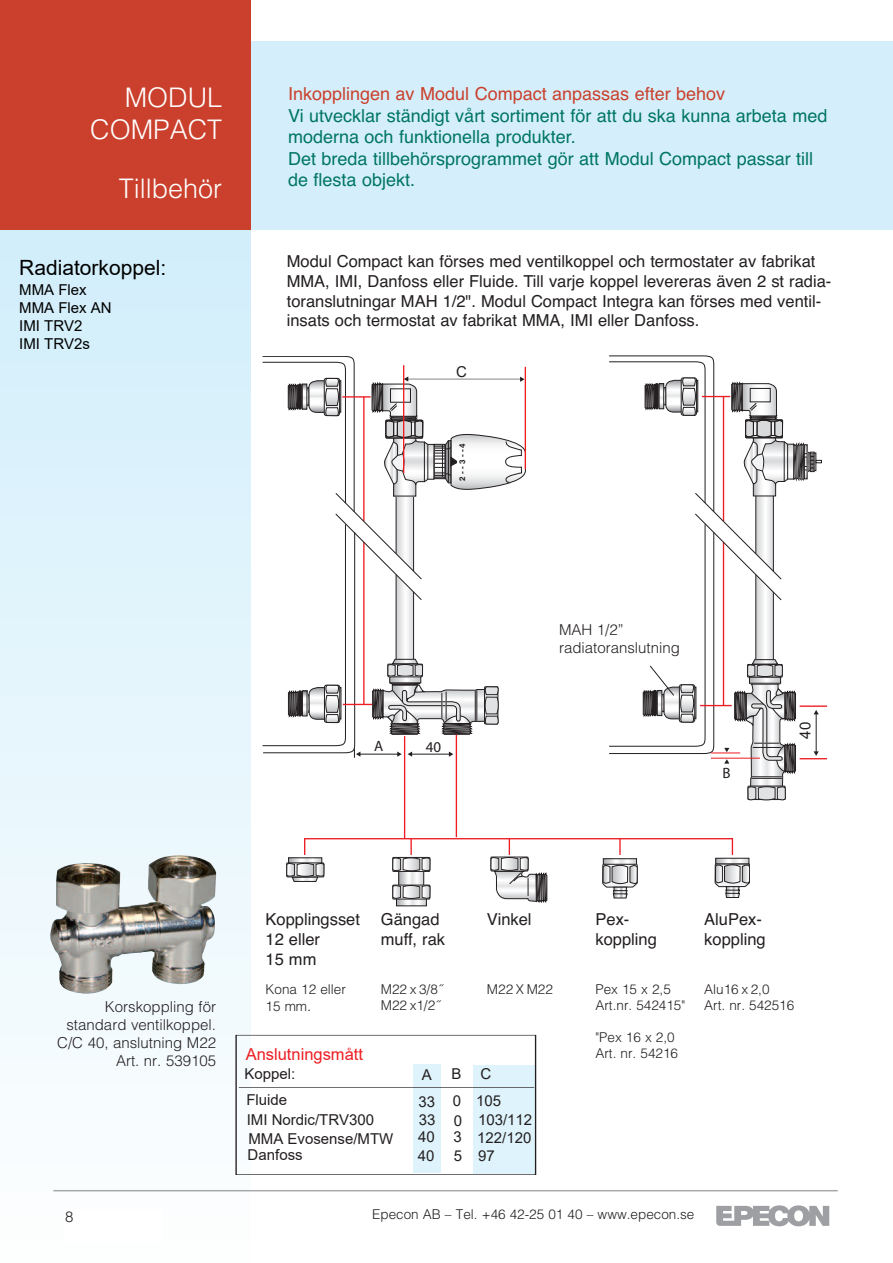
<style>
.page{position:relative;width:893px;height:1263px;background:#fff}
.page>*{position:absolute;margin:0;border:0;box-sizing:border-box;transform-origin:0 0}
.t1{font:300 27px/32.4px "Helvetica";color:#fff;text-align:right}
.t2{font:21px "Arial";color:#000}
.t3{font:18px/21.6px "Helvetica";color:#007563}
.t4{font:18px "Helvetica";color:#ca402c}
.t5{font:16.5px/19.8px "Helvetica";color:#231f20}
.t6{font:16.5px "Arial";color:#ee1d23}
.t7{font:300 15px/18px "Helvetica";color:#231f20;text-align:right}
.t8{font:15px/17.9px "Arial";color:#231f20}
.t9{font:15px/18px "Arial";color:#000}
.t10{font:15px "Myriad";color:#231f20}
.t11{font:300 13.5px/16.2px "Helvetica";color:#231f20}
.t12{font:700 8.1px "Helvetica";color:#231f20}
.s1{font-size:15px}
</style>
<div class="page">
<div style="left:473px;top:1065px;width:61px;height:109px;background:#dff3fc"></div>
<div style="left:413px;top:1064px;width:27px;height:109px;background:#dff3fc"></div>
<div style="left:28px;top:41px;width:865px;height:189px;background:#d4effb"></div>
<div style="left:0;top:224px;width:250px;height:1039px;background:linear-gradient(to bottom,#d1eefb,#fefefe)"></div>
<div style="left:0;top:0;width:250px;height:230px;background:#ca402c"></div>
<img style="left:50px;top:855px;width:166px;height:139px">
<svg style="left:290px;top:859px;width:30px;height:2px"></svg>
<div style="left:288px;top:857px;width:34px;height:6px;border:1px solid #231f20"></div>
<svg style="left:286px;top:862px;width:38px;height:20px"></svg>
<svg style="left:715px;top:863px;width:35px;height:35px"></svg>
<svg style="left:717px;top:860px;width:30px;height:2px"></svg>
<div style="left:715px;top:858px;width:34px;height:6px;border:1px solid #231f20"></div>
<svg style="left:602px;top:864px;width:36px;height:35px"></svg>
<svg style="left:605px;top:860px;width:30px;height:2px"></svg>
<div style="left:603px;top:858px;width:34px;height:6px;border:1px solid #231f20"></div>
<hr style="left:304px;top:839px;width:429px;height:1px;background:#f8a5a7">
<hr style="left:304px;top:838px;width:429px;height:1px;background:#ee1d23">
<svg style="left:304px;top:839px;width:2px;height:16px"></svg>
<svg style="left:392px;top:839px;width:38px;height:67px"></svg>
<hr style="left:405px;top:736px;width:1px;height:102px;background:#fabec0">
<hr style="left:404px;top:736px;width:1px;height:102px;background:#ee1d23">
<hr style="left:457px;top:736px;width:1px;height:102px;background:#fef1f2">
<svg style="left:490px;top:839px;width:57px;height:64px"></svg>
<svg style="left:619px;top:839px;width:2px;height:16px"></svg>
<svg style="left:732px;top:839px;width:1px;height:16px"></svg>
<svg style="left:609px;top:356px;width:218px;height:444px"></svg>
<div style="left:236px;top:1035px;width:300px;height:140px;border:1px solid #231f20"></div>
<hr style="left:239px;top:1087px;width:295px;height:1px;background:#231f20">
<div style="left:64px;top:1209px;width:99px;height:33px;background:#fff"></div>
<svg style="left:716px;top:1205px;width:113px;height:21px"></svg>
<hr style="left:53px;top:1190px;width:785px;height:1px;background:#a8a9ad">
<hr style="left:456px;top:735px;width:1px;height:102px;background:#ee1d23">
<svg style="left:262px;top:356px;width:264px;height:402px"></svg>
<h1 class="t1" style="left:90px;top:79px;width:134px">MODUL<br>COMPACT</h1>
<h1 class="t1" style="left:119px;top:170px;width:105px">Tillbehör</h1>
<p class="t2" style="left:19px;top:253px;width:149px">Radiatorkoppel:</p>
<p class="t9" style="left:19px;top:281px;width:94px">MMA Flex<br>MMA Flex AN<br>IMI TRV2<br>IMI TRV2s</p>
<p class="t4" style="left:288px;top:83px;width:439px">inkopplingen av modul compact anpassas efter behov</p>
<p class="t3" style="left:288px;top:105px;width:541px">Vi utvecklar ständigt vårt sortiment för att du ska kunna arbeta med moderna och funktionella produkter.<br>Det breda tillbehörsprogrammet gör att modul compact passar till de flesta objekt.</p>
<p class="t5" style="left:287px;top:251px;width:546px">modul compact kan förses med ventilkoppel och termostater av fabrikat mma, imi, Danfoss eller Fluide. till varje koppel levereras även 2 st radia&shy;toranslutningar mah 1/2". modul compact integra kan förses med ventil&shy;insats och termostat av fabrikat mma, imi eller Danfoss.</p>
<p class="t8" style="left:456px;top:363px;width:12px">C</p>
<p class="t12" style="left:459px;top:481px;width:39px;rotate:-90deg">2 - - 3 - - 4</p>
<p class="t10" style="left:374px;top:740px;width:11px">A</p>
<p class="t10" style="left:426px;top:741px;width:17px">40</p>
<p class="t7" style="left:559px;top:619px;width:122px;text-align:left">MAH 1/2” radiatoranslutning</p>
<p class="t10" style="left:722px;top:767px;width:10px">B</p>
<p class="t8" style="left:796px;top:739px;width:18px;rotate:-90deg">40</p>
<p class="t7" style="left:57px;top:997px;width:160px">Korskoppling för standard ventilkoppel.<br>C/C 40, anslutning M22<br>Art. nr. 539105</p>
<p class="t5" style="left:266px;top:910px;width:96px">Kopplingsset<br>12 eller<br>15 mm</p>
<p class="t11" style="left:266px;top:979px;width:82px;line-height:17.2px">Kona 12 eller<br>15 mm<span class="s1">.</span></p>
<p class="t5" style="left:381px;top:910px;width:66px">gängad muff, rak</p>
<p class="t11" style="left:381px;top:980px;width:63px">M22 x 3/8˝<br>M22 x1/2˝</p>
<p class="t6" style="left:246px;top:1043px;width:119px">Anslutningsmått</p>
<p class="t8" style="left:244px;top:1064px;width:52px">Koppel:</p>
<p class="t8" style="left:422px;top:1065px;width:12px">A</p>
<p class="t8" style="left:451px;top:1064px;width:12px">B</p>
<p class="t8" style="left:246px;top:1091px;width:42px">Fluide</p>
<p class="t8" style="left:418px;top:1093px;width:44px">33 0</p>
<p class="t8" style="left:247px;top:1110px;width:129px">IMI Nordic/TRV300</p>
<p class="t8" style="left:419px;top:1111px;width:45px">33 0</p>
<p class="t8" style="left:248px;top:1130px;width:147px">MMA Evosense/MTW</p>
<p class="t8" style="left:418px;top:1128px;width:45px">40 3</p>
<p class="t8" style="left:248px;top:1146px;width:57px">Danfoss</p>
<p class="t8" style="left:418px;top:1147px;width:18px">40</p>
<p class="t8" style="left:454px;top:1146px;width:10px">5</p>
<p class="t5" style="left:487px;top:910px;width:46px">Vinkel</p>
<p class="t11" style="left:487px;top:980px;width:68px">M22 X M22</p>
<p class="t8" style="left:476px;top:1060px;width:27px;line-height:27px">C<br>105</p>
<p class="t8" style="left:477px;top:1111px;width:56px;text-align:justify">103/112<br>122/120<br>97</p>
<p class="t5" style="left:595px;top:910px;width:63px">pex&shy;koppling</p>
<p class="t11" style="left:595px;top:980px;width:91px">Pex 15 x 2,5<br>Art.nr. 542415"</p>
<p class="t11" style="left:595px;top:1028px;width:84px">"Pex 16 x 2,0<br>Art. nr. 54216</p>
<p class="t5" style="left:704px;top:910px;width:63px">alupex&shy;koppling</p>
<p class="t11" style="left:704px;top:980px;width:92px">Alu16 x 2,0<br>Art. nr. 542516</p>
<p class="t7" style="left:65px;top:1206px;width:10px">8</p>
<p class="t11" style="left:372px;top:1205px;width:324px">Epecon AB – Tel. +46 42-25 01 40 – www.epecon.se</p>
</div>
